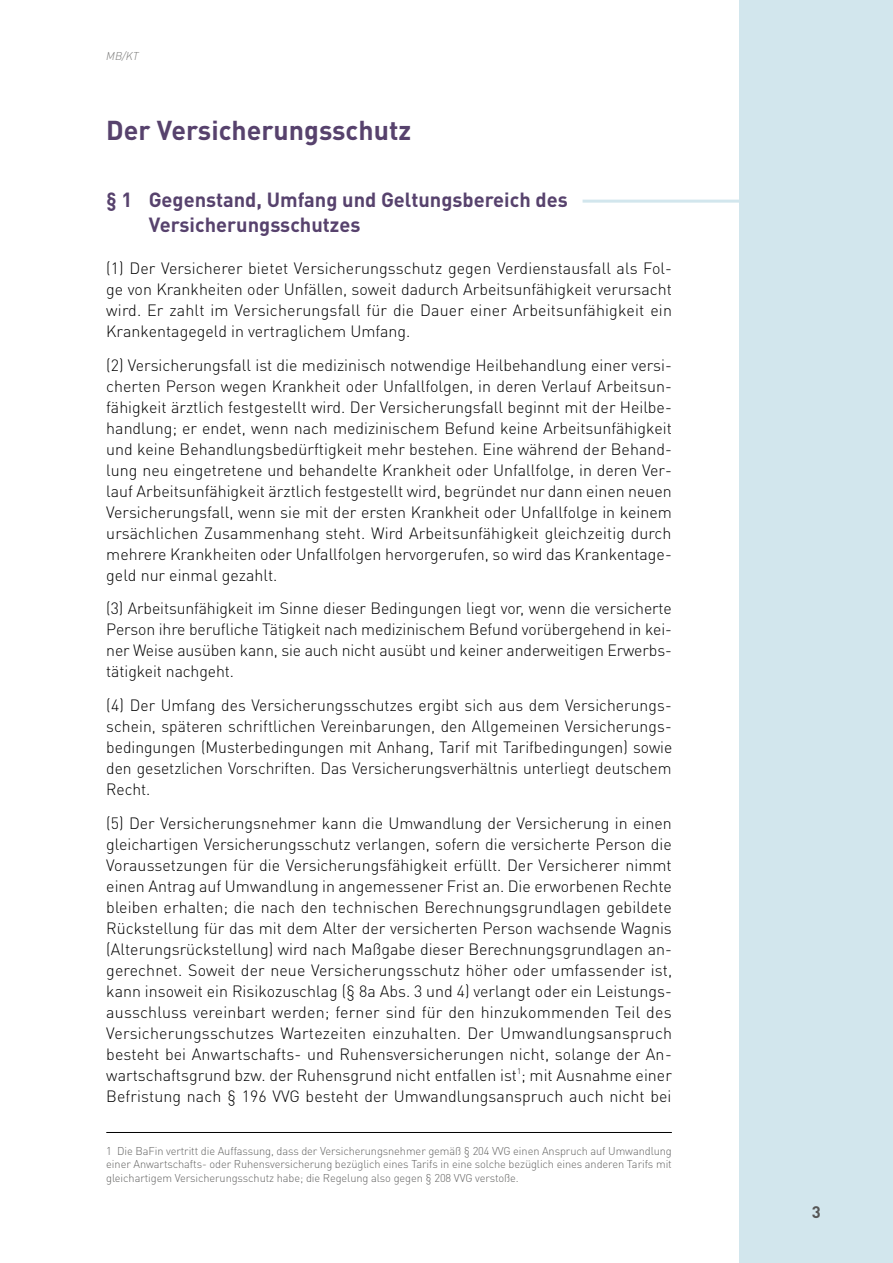
<style>
.page{position:relative;width:893px;height:1263px;background:#fff}
.page>*{position:absolute;margin:0;border:0;box-sizing:border-box;transform-origin:0 0}
.t1{font:700 27px "DINOT";color:#57426d}
.t2{font:700 20.25px/24.6px "DINOT";color:#57426d}
.t3{font:700 16.5px "DINOT";color:#565656}
.t4{font:300 16.2px/21px "DINOT";color:#000;text-align:justify}
.t5{font:300 11.25px/13.8px "DINOT";letter-spacing:-.01em;color:#636362;text-align:justify}
.t6{font:italic 300 11.25px "DIN";color:#7b7b7a}
</style>
<div class="page">
<div style="left:740px;top:0;width:153px;height:1263px;background:#d2e6ed"></div>
<hr style="left:583px;top:200px;width:157px;height:3px;background:#d2e6ed">
<hr style="left:106px;top:1132px;width:566px;height:1px;background:#000">
<p class="t6" style="left:106px;top:49px;width:34px">MB/KT</p>
<h1 class="t1" style="left:106px;top:112px;width:306px">Der Versicherungsschutz</h1>
<p class="t2" style="left:149px;top:186px;width:420px;text-indent:-43px">§ 1 Gegenstand, Umfang und Geltungsbereich des<br>Versicherungsschutzes</p>
<p class="t4" style="left:106px;top:257px;width:567px">(1) Der Versicherer bietet Versicherungsschutz gegen Verdienstausfall als Fol&shy;ge von Krankheiten oder Unfällen, soweit dadurch Arbeitsunfähigkeit verursacht wird. Er zahlt im Versicherungsfall für die Dauer einer Arbeitsunfähigkeit ein Krankentagegeld in vertraglichem Umfang.</p>
<p class="t4" style="left:106px;top:353px;width:567px">(2) Versicherungsfall ist die medizinisch notwendige Heilbehandlung einer versi&shy;cherten Person wegen Krankheit oder Unfallfolgen, in deren Verlauf Arbeitsun&shy;fähigkeit ärztlich festgestellt wird. Der Versicherungsfall beginnt mit der Heilbe&shy;handlung; er endet, wenn nach medizinischem Befund keine Arbeitsunfähigkeit und keine Behandlungsbedürftigkeit mehr bestehen. Eine während der Behand&shy;lung neu eingetretene und behandelte Krankheit oder Unfallfolge, in deren Ver&shy;lauf Arbeitsunfähigkeit ärztlich festgestellt wird, begründet nur dann einen neuen Versicherungsfall, wenn sie mit der ersten Krankheit oder Unfallfolge in keinem ursächlichen Zusammenhang steht. Wird Arbeitsunfähigkeit gleichzeitig durch mehrere Krankheiten oder Unfallfolgen hervorgerufen, so wird das Krankentage&shy;geld nur einmal gezahlt.</p>
<p class="t4" style="left:106px;top:597px;width:567px">(3) Arbeitsunfähigkeit im Sinne dieser Bedingungen liegt vor, wenn die versicherte Person ihre berufliche Tätigkeit nach medizinischem Befund vorübergehend in kei&shy;ner Weise ausüben kann, sie auch nicht ausübt und keiner anderweitigen Erwerbs&shy;tätigkeit nachgeht.</p>
<p class="t4" style="left:106px;top:694px;width:567px">(4) Der Umfang des Versicherungsschutzes ergibt sich aus dem Versicherungs&shy;schein, späteren schriftlichen Vereinbarungen, den Allgemeinen Versicherungs&shy;bedingungen (Musterbedingungen mit Anhang, Tarif mit Tarifbedingungen) sowie den gesetzlichen Vorschriften. Das Versicherungsverhältnis unterliegt deutschem Recht.</p>
<p class="t4" style="left:106px;top:812px;width:567px">(5) Der Versicherungsnehmer kann die Umwandlung der Versicherung in einen gleichartigen Versicherungsschutz verlangen, sofern die versicherte Person die Voraussetzungen für die Versicherungsfähigkeit erfüllt. Der Versicherer nimmt einen Antrag auf Umwandlung in angemessener Frist an. Die erworbenen Rechte bleiben erhalten; die nach den technischen Berechnungsgrundlagen gebildete Rückstellung für das mit dem Alter der versicherten Person wachsende Wagnis (Alterungsrückstellung) wird nach Maßgabe dieser Berechnungsgrundlagen an&shy;gerechnet. Soweit der neue Versicherungsschutz höher oder umfassender ist, kann insoweit ein Risikozuschlag (§ 8a Abs. 3 und 4) verlangt oder ein Leistungs&shy;ausschluss vereinbart werden; ferner sind für den hinzukommenden Teil des Versicherungsschutzes Wartezeiten einzuhalten. Der Umwandlungsanspruch besteht bei Anwartschafts- und Ruhensversicherungen nicht, solange der An&shy;wartschaftsgrund bzw. der Ruhensgrund nicht entfallen ist<sup>1</sup>; mit Ausnahme einer Befristung nach § 196 VVG besteht der Umwandlungsanspruch auch nicht bei</p>
<p class="t5" style="left:106px;top:1143px;width:567px">1 Die BaFin vertritt die Auffassung, dass der Versicherungsnehmer gemäß § 204 VVG einen Anspruch auf Umwandlung einer Anwartschafts- oder Ruhensversicherung bezüglich eines Tarifs in eine solche bezüglich eines anderen Tarifs mit gleichartigem Versicherungsschutz habe; die Regelung also gegen § 208 VVG verstoße.</p>
<p class="t3" style="left:812px;top:1201px;width:10px">3</p>
</div>
